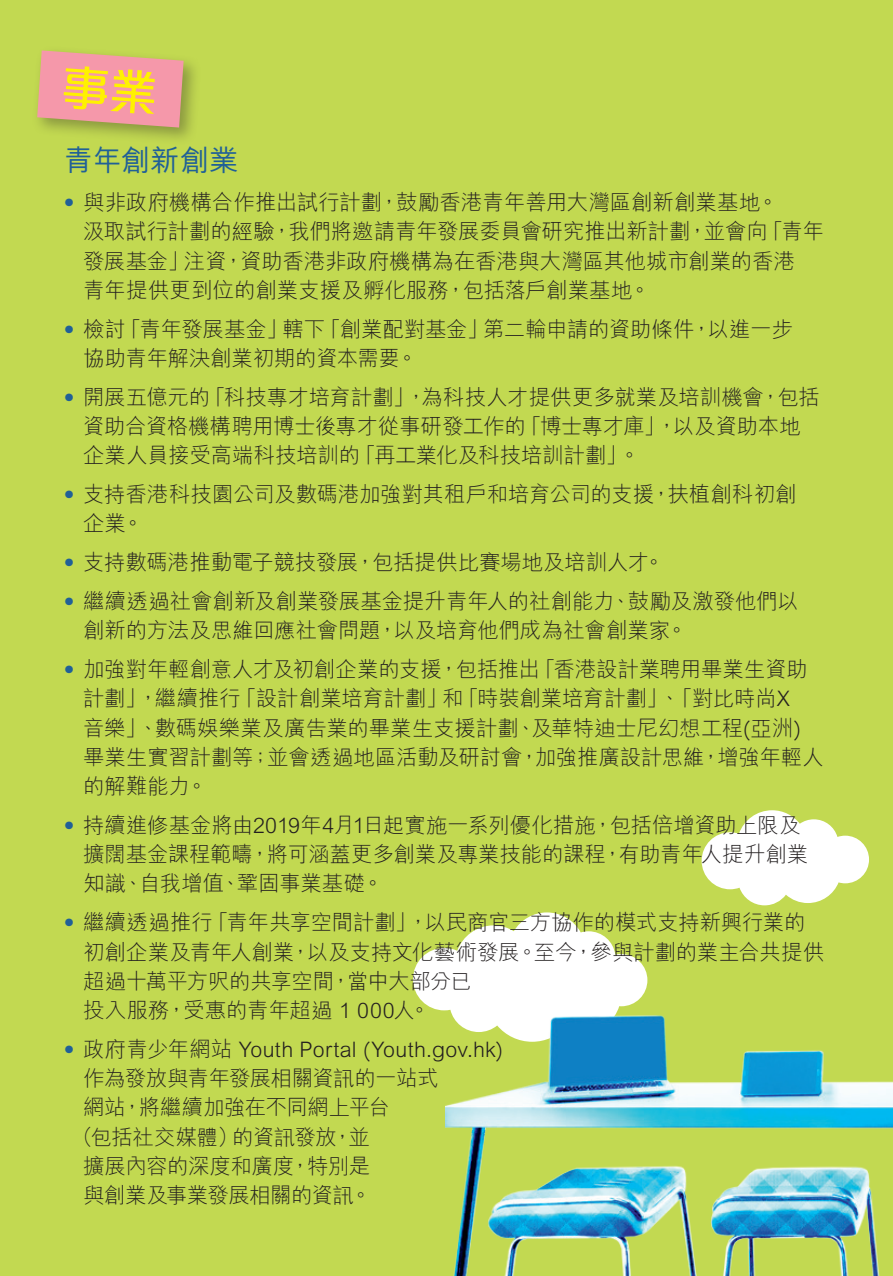
<style>
.page{position:relative;width:893px;height:1276px;background:#c2d951}
.page>*{position:absolute;margin:0;border:0;box-sizing:border-box;transform-origin:0 0}
.t1{font:500 29.25px "M Hei HK";color:#206097}
.t2{font:300 21.38px/29.2px "M Hei HK";letter-spacing:-.005em;color:#231f20}
.t3{font:300 21.38px "M Hei HK";letter-spacing:-.025em;color:#231f20}
.t4{font:300 21.38px "M Hei HK";letter-spacing:.015em;color:#231f20}
.s1{font-family:"Helvetica Neue LT Std";color:#206097}
</style>
<div class="page">
<svg style="left:702px;top:810px;width:167px;height:95px"></svg>
<svg style="left:413px;top:912px;width:234px;height:99px"></svg>
<img style="left:445px;top:974px;width:448px;height:302px">
<div style="left:32px;top:45px;width:170px;height:101px;background:#231f20;opacity:.35"></div>
<svg style="left:37px;top:50px;width:147px;height:78px;background:#e89e99"></svg>
<h1 class="t1" style="left:64px;top:139px;width:176px">青年創新創業</h1>
<p class="t2" style="left:83px;top:187px;width:743px;text-indent:-19px"><span class="s1">•</span> 與非政府機構合作推出試行計劃，鼓勵香港青年善用大灣區創新創業基地。<br>汲取試行計劃的經驗，我們將邀請青年發展委員會研究推出新計劃，並會向「青年發展基金」注資，資助香港非政府機構為在香港與大灣區其他城市創業的香港<br>青年提供更到位的創業支援及孵化服務，包括落戶創業基地。</p>
<p class="t2" style="left:83px;top:314px;width:711px;text-indent:-19px"><span class="s1">•</span> 檢討「青年發展基金」轄下「創業配對基金」第二輪申請的資助條件，以進一步協助青年解決創業初期的資本需要。</p>
<p class="t2" style="left:83px;top:382px;width:738px;text-indent:-19px"><span class="s1">•</span> 開展五億元的「科技專才培育計劃」，為科技人才提供更多就業及培訓機會，包括資助合資格機構聘用博士後專才從事研發工作的「博士專才庫」，以及資助本地企業人員接受高端科技培訓的「再工業化及科技培訓計劃」。</p>
<p class="t2" style="left:83px;top:479px;width:715px;text-indent:-19px"><span class="s1">•</span> 支持香港科技園公司及數碼港加強對其租戶和培育公司的支援，扶植創科初創企業。</p>
<p class="t2" style="left:64px;top:547px;width:602px"><span class="s1">•</span> 支持數碼港推動電子競技發展，包括提供比賽場地及培訓人才。</p>
<p class="t2" style="left:83px;top:586px;width:717px;text-indent:-19px"><span class="s1">•</span> 繼續透過社會創新及創業發展基金提升青年人的社創能力、鼓勵及激發他們以創新的方法及思維回應社會問題，以及培育他們成為社會創業家。</p>
<p class="t2" style="left:83px;top:654px;width:742px;text-indent:-19px"><span class="s1">•</span> 加強對年輕創意人才及初創企業的支援，包括推出「香港設計業聘用畢業生資助計劃」，繼續推行「設計創業培育計劃」和「時裝創業培育計劃」、「對比時尚X<br>音樂」、數碼娛樂業及廣告業的畢業生支援計劃、及華特迪士尼幻想工程(亞洲)畢業生實習計劃等；並會透過地區活動及研討會，加強推廣設計思維，增強年輕人的解難能力。</p>
<p class="t2" style="left:83px;top:810px;width:727px;text-indent:-19px"><span class="s1">•</span> 持續進修基金將由2019年4月1日起實施一系列優化措施，包括倍增資助上限及擴闊基金課程範疇，將可涵蓋更多創業及專業技能的課程，有助青年人提升創業知識、自我增值、鞏固事業基礎。</p>
<p class="t2" style="left:83px;top:907px;width:743px;text-indent:-19px"><span class="s1">•</span> 繼續透過推行「青年共享空間計劃」，以民商官三方協作的模式支持新興行業的初創企業及青年人創業，以及支持文化藝術發展。至今，參與計劃的業主合共提供超過十萬平方呎的共享空間，當中大部分已<br>投入服務，受惠的青年超過 1 000人。</p>
<p class="t4" style="left:64px;top:1038px;width:440px"><span class="s1">•</span> 政府青少年網站 Youth Portal (Youth.gov.hk)</p>
<p class="t3" style="left:83px;top:1067px;width:357px">作為發放與青年發展相關資訊的一站式</p>
<p class="t2" style="left:83px;top:1092px;width:308px">網站，將繼續加強在不同網上平台</p>
<p class="t3" style="left:72px;top:1125px;width:300px">（包括社交媒體）的資訊發放，並</p>
<p class="t2" style="left:83px;top:1151px;width:289px">擴展內容的深度和廣度，特別是</p>
<p class="t3" style="left:83px;top:1184px;width:290px">與創業及事業發展相關的資訊。</p>
</div>
